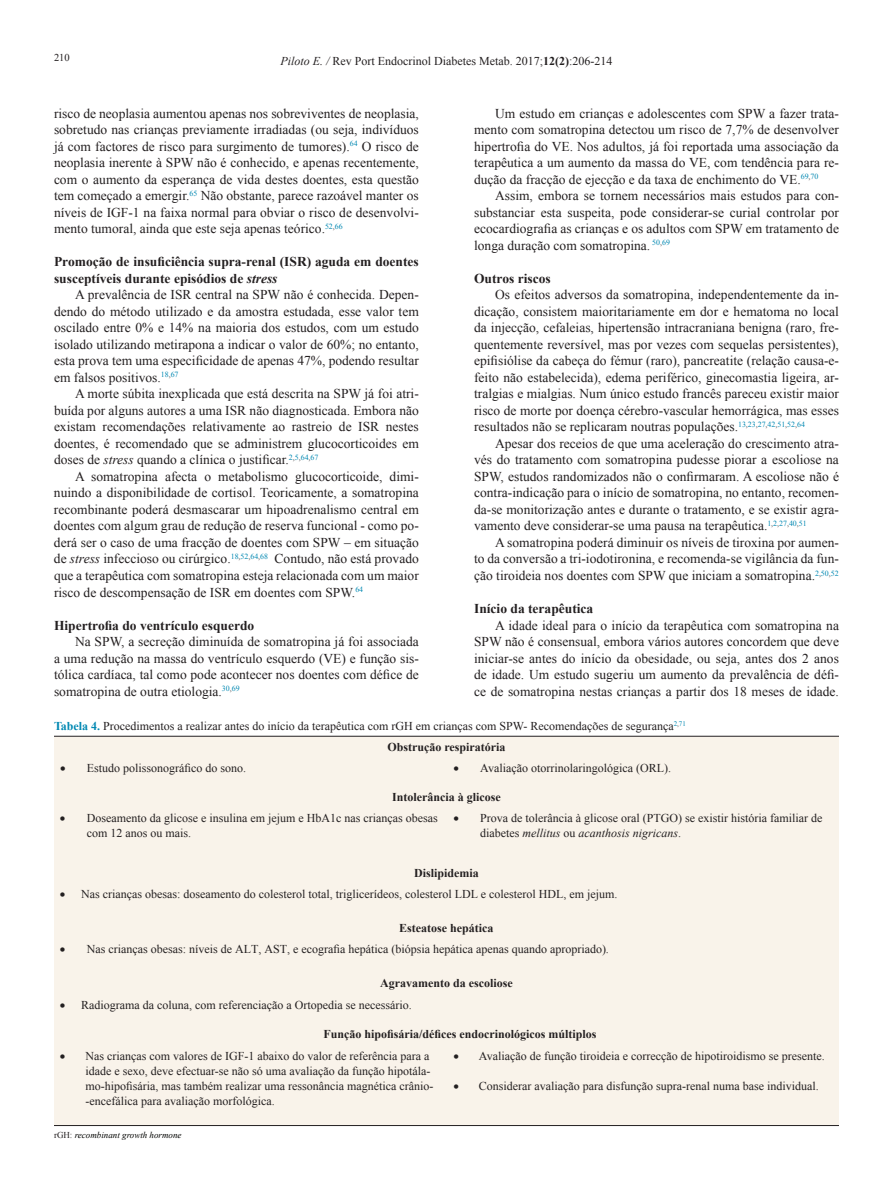
<style>
.page{position:relative;width:893px;height:1191px;background:#fff}
.page>*{position:absolute;margin:0;border:0;box-sizing:border-box;transform-origin:0 0}
.t1{font:13.5px/16.5px "Times New Roman";color:#231f20;text-align:justify}
.t2{font:700 13.5px/16.5px "Times New Roman";color:#231f20}
.t3{font:12px/15px "Times New Roman";color:#231f20}
.t4{font:700 12px "Times New Roman";color:#231f20}
.t5{font:10.5px "Times New Roman";color:#231f20}
.t6{font:italic 9px "Times New Roman";color:#040503}
.s1{font-style:italic}
.s2{font-weight:700}
.s3{font-weight:700;color:#0088b2}
.s4{font-style:normal;color:#231f20}
</style>
<div class="page">
<div style="left:54px;top:737px;width:785px;height:388px;background:#f9f3ea"></div>
<hr style="left:54px;top:736px;width:785px;height:1px;background:#231f20">
<hr style="left:54px;top:1125px;width:785px;height:1px;background:#231f20">
<p class="t5" style="left:54px;top:50px;width:17px">210</p>
<p class="t3" style="left:280px;top:53px;width:333px"><span class="s1">Piloto E. /</span> Rev Port Endocrinol Diabetes Metab. 2017;<span class="s2">12(2)</span>:206-214</p>
<p class="t1" style="left:474px;top:105px;width:366px;text-indent:21px">Um estudo em crianças e adolescentes com SPW a fazer trata&shy;mento com somatropina detectou um risco de 7,7% de desenvolver hipertrofia do VE. Nos adultos, já foi reportada uma associação da terapêutica a um aumento da massa do VE, com tendência para re&shy;dução da fracção de ejecção e da taxa de enchimento do VE.<sup>69</sup><sup>,</sup><sup>70</sup></p>
<p class="t1" style="left:474px;top:187px;width:366px;text-indent:21px">Assim, embora se tornem necessários mais estudos para con&shy;substanciar esta suspeita, pode considerar-se curial controlar por ecocardiografia as crianças e os adultos com SPW em tratamento de longa duração com somatropina. <sup>50</sup><sup>,</sup><sup>69</sup></p>
<p class="t2" style="left:474px;top:270px;width:78px">Outros riscos</p>
<p class="t1" style="left:474px;top:286px;width:366px;text-indent:21px">Os efeitos adversos da somatropina, independentemente da in&shy;dicação, consistem maioritariamente em dor e hematoma no local da injecção, cefaleias, hipertensão intracraniana benigna (raro, fre&shy;quentemente reversível, mas por vezes com sequelas persistentes), epifisiólise da cabeça do fémur (raro), pancreatite (relação causa-e&shy;feito não estabelecida), edema periférico, ginecomastia ligeira, ar&shy;tralgias e mialgias. Num único estudo francês pareceu existir maior risco de morte por doença cérebro-vascular hemorrágica, mas esses resultados não se replicaram noutras populações.<sup>13</sup><sup>,</sup><sup>23</sup><sup>,</sup><sup>27</sup><sup>,</sup><sup>42</sup><sup>,</sup><sup>51</sup><sup>,</sup><sup>52</sup><sup>,</sup><sup>64</sup></p>
<p class="t1" style="left:474px;top:435px;width:366px;text-indent:21px">Apesar dos receios de que uma aceleração do crescimento atra&shy;vés do tratamento com somatropina pudesse piorar a escoliose na SPW, estudos randomizados não o confirmaram. A escoliose não é contra-indicação para o início de somatropina, no entanto, recomen&shy;da-se monitorização antes e durante o tratamento, e se existir agra&shy;vamento deve considerar-se uma pausa na terapêutica.<sup>1</sup><sup>,</sup><sup>2</sup><sup>,</sup><sup>27</sup><sup>,</sup><sup>40</sup><sup>,</sup><sup>51</sup></p>
<p class="t1" style="left:474px;top:534px;width:366px;text-indent:21px">A somatropina poderá diminuir os níveis de tiroxina por aumen&shy;to da conversão a tri-iodotironina, e recomenda-se vigilância da fun&shy;ção tiroideia nos doentes com SPW que iniciam a somatropina.<sup>2</sup><sup>,</sup><sup>50</sup><sup>,</sup><sup>52</sup></p>
<p class="t2" style="left:474px;top:600px;width:121px">Início da terapêutica</p>
<p class="t1" style="left:474px;top:616px;width:366px;text-indent:21px">A idade ideal para o início da terapêutica com somatropina na SPW não é consensual, embora vários autores concordem que deve iniciar-se antes do início da obesidade, ou seja, antes dos 2 anos de idade. Um estudo sugeriu um aumento da prevalência de défi&shy;ce de somatropina nestas crianças a partir dos 18 meses de idade.</p>
<p class="t3" style="left:387px;top:716px;width:300px;line-height:20.1px;text-indent:-333px"><span class="s3">Tabela 4.</span> Procedimentos a realizar antes do início da terapêutica com rGH em crianças com SPW- Recomendações de segurança<sup>2</sup><sup>,</sup><sup>71<br></sup><span class="s2">Obstrução respiratória</span></p>
<p class="t3" style="left:60px;top:760px;width:188px">• Estudo polissonográfico do sono.</p>
<p class="t3" style="left:453px;top:760px;width:219px">• Avaliação otorrinolaringológica (ORL).</p>
<p class="t4" style="left:392px;top:788px;width:110px">Intolerância à glicose</p>
<p class="t3" style="left:87px;top:810px;width:352px;text-indent:-27px">• Doseamento da glicose e insulina em jejum e HbA1c nas crianças obesas com 12 anos ou mais.</p>
<p class="t3" style="left:480px;top:810px;width:344px;text-indent:-27px">• Prova de tolerância à glicose oral (PTGO) se existir história familiar de diabetes <span class="s1">mellitus</span> ou <span class="s1">acanthosis nigricans</span>.</p>
<p class="t4" style="left:414px;top:864px;width:66px">Dislipidemia</p>
<p class="t3" style="left:60px;top:886px;width:559px">• Nas crianças obesas: doseamento do colesterol total, triglicerídeos, colesterol LDL e colesterol HDL, em jejum.</p>
<p class="t4" style="left:399px;top:919px;width:96px">Esteatose hepática</p>
<p class="t3" style="left:60px;top:941px;width:550px">• Nas crianças obesas: níveis de ALT, AST, e ecografia hepática (biópsia hepática apenas quando apropriado).</p>
<p class="t4" style="left:380px;top:974px;width:134px">Agravamento da escoliose</p>
<p class="t3" style="left:60px;top:996px;width:353px">• Radiograma da coluna, com referenciação a Ortopedia se necessário.</p>
<p class="t4" style="left:323px;top:1025px;width:275px">Função hipofisária/défices endocrinológicos múltiplos</p>
<p class="t3" style="left:85px;top:1047px;width:349px;text-indent:-26px">• Nas crianças com valores de IGF-1 abaixo do valor de referência para a idade e sexo, deve efectuar-se não só uma avaliação da função hipotála&shy;mo-hipofisária, mas também realizar uma ressonância magnética crânio--encefálica para avaliação morfológica.</p>
<p class="t3" style="left:453px;top:1047px;width:373px">• Avaliação de função tiroideia e correcção de hipotiroidismo se presente.</p>
<p class="t1" style="left:54px;top:105px;width:366px">risco de neoplasia aumentou apenas nos sobreviventes de neoplasia, sobretudo nas crianças previamente irradiadas (ou seja, indivíduos já com factores de risco para surgimento de tumores).<sup>64</sup> O risco de neoplasia inerente à SPW não é conhecido, e apenas recentemente, com o aumento da esperança de vida destes doentes, esta questão tem começado a emergir.<sup>65</sup> Não obstante, parece razoável manter os níveis de IGF-1 na faixa normal para obviar o risco de desenvolvi&shy;mento tumoral, ainda que este seja apenas teórico.<sup>52</sup><sup>,</sup><sup>66</sup></p>
<p class="t2" style="left:54px;top:253px;width:366px">Promoção de insuficiência supra-renal (ISR) aguda em doentes susceptíveis durante episódios de <span class="s1">stress</span></p>
<p class="t1" style="left:54px;top:286px;width:366px;text-indent:21px">A prevalência de ISR central na SPW não é conhecida. Depen&shy;dendo do método utilizado e da amostra estudada, esse valor tem oscilado entre 0% e 14% na maioria dos estudos, com um estudo isolado utilizando metirapona a indicar o valor de 60%; no entanto, esta prova tem uma especificidade de apenas 47%, podendo resultar em falsos positivos.<sup>18</sup><sup>,</sup><sup>67</sup></p>
<p class="t1" style="left:54px;top:385px;width:366px;text-indent:21px">A morte súbita inexplicada que está descrita na SPW já foi atri&shy;buída por alguns autores a uma ISR não diagnosticada. Embora não existam recomendações relativamente ao rastreio de ISR nestes doentes, é recomendado que se administrem glucocorticoides em doses de <span class="s1">stress</span> quando a clínica o justificar.<sup>2</sup><sup>,</sup><sup>5</sup><sup>,</sup><sup>64</sup><sup>,</sup><sup>67</sup></p>
<p class="t1" style="left:54px;top:468px;width:366px;text-indent:21px">A somatropina afecta o metabolismo glucocorticoide, dimi&shy;nuindo a disponibilidade de cortisol. Teoricamente, a somatropina recombinante poderá desmascarar um hipoadrenalismo central em doentes com algum grau de redução de reserva funcional - como po&shy;derá ser o caso de uma fracção de doentes com SPW – em situação de <span class="s1">stress</span> infeccioso ou cirúrgico.<sup>18</sup><sup>,</sup><sup>52</sup><sup>,</sup><sup>64</sup><sup>,</sup><sup>68</sup> Contudo, não está provado que a terapêutica com somatropina esteja relacionada com um maior risco de descompensação de ISR em doentes com SPW.<sup>64</sup></p>
<p class="t2" style="left:54px;top:616px;width:202px">Hipertrofia do ventrículo esquerdo</p>
<p class="t1" style="left:54px;top:633px;width:366px;text-indent:21px">Na SPW, a secreção diminuída de somatropina já foi associada a uma redução na massa do ventrículo esquerdo (VE) e função sis&shy;tólica cardíaca, tal como pode acontecer nos doentes com défice de somatropina de outra etiologia.<sup>30</sup><sup>,</sup><sup>69</sup></p>
<p class="t3" style="left:453px;top:1077px;width:367px">• Considerar avaliação para disfunção supra-renal numa base individual.</p>
<p class="t6" style="left:54px;top:1128px;width:129px"><span class="s4">rGH:</span> recombinant growth hormone</p>
</div>
